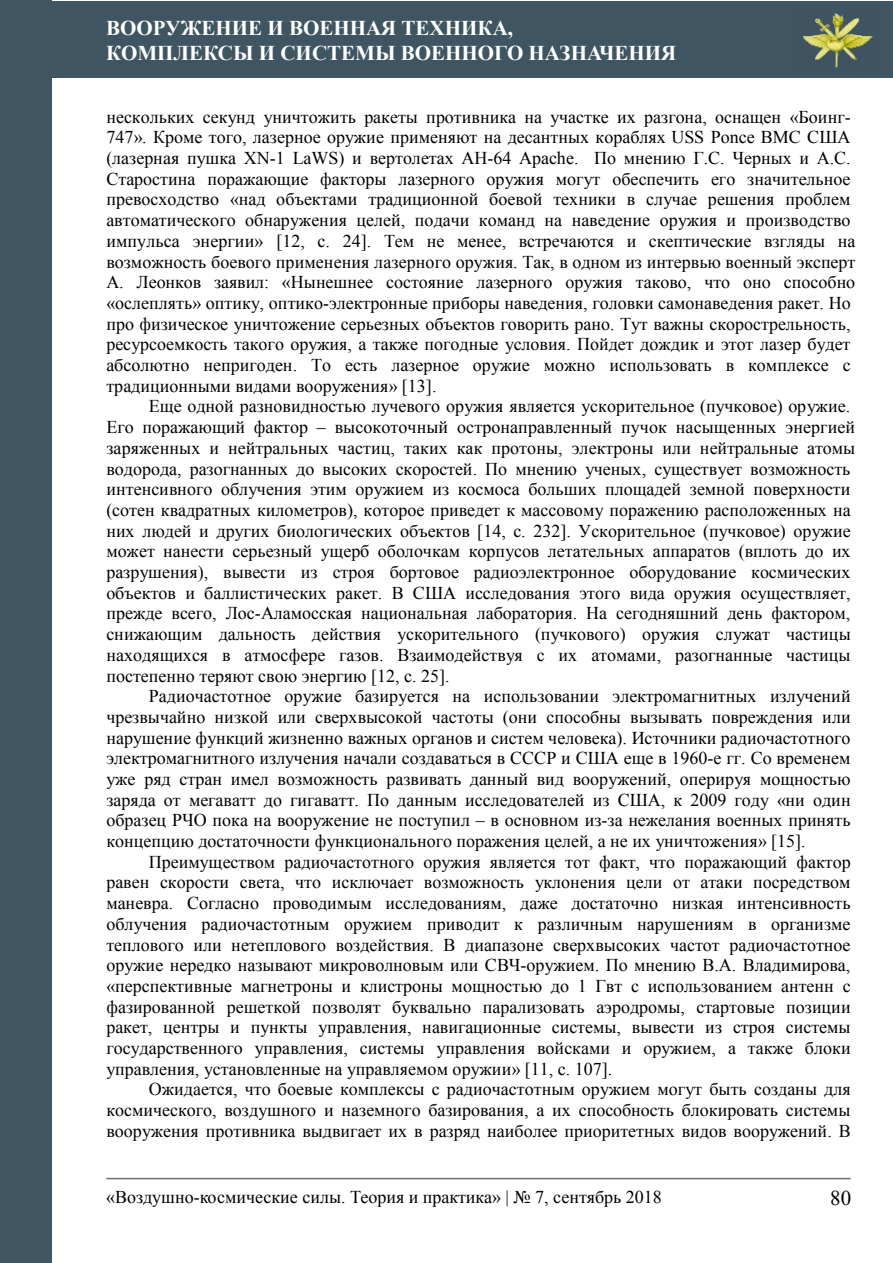
<style>
.page{position:relative;width:893px;height:1263px;background:#fff}
.page>*{position:absolute;margin:0;border:0;box-sizing:border-box;transform-origin:0 0}
.t1{font:700 21px/25.2px "Times New Roman";color:#fff}
.t2{font:21px "Times New Roman";color:#000}
.t3{font:18px/20.7px "Times New Roman";color:#000;text-align:justify}
.s1{font-style:inherit}
</style>
<div class="page">
<div style="left:0;top:1px;width:892px;height:76px;background:#3f5662"></div>
<img style="left:803px;top:13px;width:70px;height:55px">
<div style="left:0;top:1px;width:51px;height:1262px;background:#3f5662"></div>
<hr style="left:106px;top:1178px;width:745px;height:1px;background:#6d6e71">
<p class="t1" style="left:106px;top:14px;width:571px">вооружение и военная техника,<br>комплексы и системы военного назначения</p>
<p class="t3" style="left:106px;top:106px;width:750px;text-align:left">нескольких секунд уничтожить ракеты противника на участке их разгона, оснащен «Боинг-747». Кроме того, лазерное оружие применяют на десантных кораблях USS Ponce ВМС США (лазерная пушка XN-1 LaWS) и вертолетах AH-64 Apache. По мнению Г.С. Черных и А.С.<br>Старостина поражающие факторы лазерного оружия могут обеспечить его значительное превосходство «над объектами традиционной боевой техники в случае решения проблем автоматического обнаружения целей, подачи команд на наведение оружия и производство импульса энергии» [12, с. 24]. Тем не менее, встречаются и скептические взгляды на возможность боевого применения лазерного оружия. Так, в одном из интервью военны<span class="s1">й</span> эксперт А. Леонков заявил: «Нынешнее состояние лазерного оружия таково, что оно способно «ослеплять» оптику, оптико-электронные приборы наведения, головки самонаведения ракет. Но про физическое уничтожение серьезных объектов говорить рано. Тут важны скорострельность, ресурсоемкость такого оружия, а также погодные условия. Пойдет дождик и этот лазер будет абсолютно непригоден. То есть лазерное оружие можно использовать в комплексе с традиционными видами вооружения» [13].</p>
<p class="t3" style="left:106px;top:396px;width:750px;text-align:left;text-indent:42px">Еще одной разновидностью лучевого оружия является ускорительное (пучковое) оружие.<br>Его поражающий фактор – высокоточный остронаправленный пучок насыщенных энергией заряженных и нейтральных частиц, таких как протоны, электроны или нейтральны<span class="s1">е</span> атомы водорода, разогнанных до высоких скоростей. По мнению ученых, существует возможность интенсивного облучения этим оружием из космоса больших площадей земной поверхности (сотен квадратных километров), которое приведет к массовому поражению расположенных на них людей и других биологических объектов [14, с. 232]. Ускорительное (пучковое) оружие может нанести серьезный ущерб оболочкам корпусов летательных аппаратов (вплоть до их разрушения), вывести из строя бортовое радиоэлектронное оборудование космических объектов и баллистических ракет. В США исследования этого вида оружия осуществляет, прежде всего, Лос-Аламосская национальная лаборатория. На сегодняшний день фактором, снижающим дальность действия ускорительного (пучкового) оружия служат частицы находящихся в атмосфере газов. Взаимодействуя с их атомами, разогнанные частицы постепенно теряют свою энергию [12, с. 25].</p>
<p class="t3" style="left:106px;top:686px;width:746px;text-indent:42px">Радиочастотное оружие базируется на использовании электромагнитных излучений чрезвычайно низкой или сверхвысокой частоты (они способны вызывать повреждения или нарушение функций жизненно важных органов и систем человека). Источники радиочастотного электромагнитного излучения начали создаваться в СССР и США еще в 1960-е гг. Со временем уже ряд стран имел возможность развивать данный вид вооружений, оперируя мощностью заряда от мегаватт до гигаватт. По данным исследователей из США, к 2009 году «ни один образец РЧО пока на вооружение не поступил – в основном из-за нежелания военных принять концепцию достаточности функционального поражения целей, а не их уничтожения» [15].</p>
<p class="t3" style="left:106px;top:851px;width:746px;text-indent:42px">Преимуществом радиочастотного оружия является тот факт, что поражающий фактор равен скорости света, что исключает возможность уклонения цели от атаки посредством маневра. Согласно проводимым исследованиям, даже достаточно низкая интенсивность облучения радиочастотным оружием приводит к различным нарушениям в организме теплового или нетеплового воздействия. В диапазоне сверхвысоких частот радиочастотное оружие нередко называют микроволновым или СВЧ-оружием. По мнению В.А. Владимирова, «перспективные магнетроны и клистроны мощностью до 1 Гвт с использованием антенн с фазированной решеткой позволят буквально парализовать аэродромы, стартовые позиции ракет, центры и пункты управления, навигационные системы, вывести из строя системы государственного управления, системы управления войсками и оружием, а также блоки управления, установленные на управляемом оружии» [11, с. 107].</p>
<p class="t3" style="left:106px;top:1079px;width:746px;text-indent:42px">Ожидается, что боевые комплексы с радиочастотным оружием могут быть созданы для космического, воздушного и наземного базирования, а их способность блокировать системы вооружения противника выдвигает их в разряд наиболее приоритетных видов вооружений. В</p>
<p class="t3" style="left:106px;top:1187px;width:557px">«Воздушно-космические силы. Теория и практика» | № 7, сентябрь 2018</p>
<p class="t2" style="left:830px;top:1183px;width:22px">80</p>
</div>
